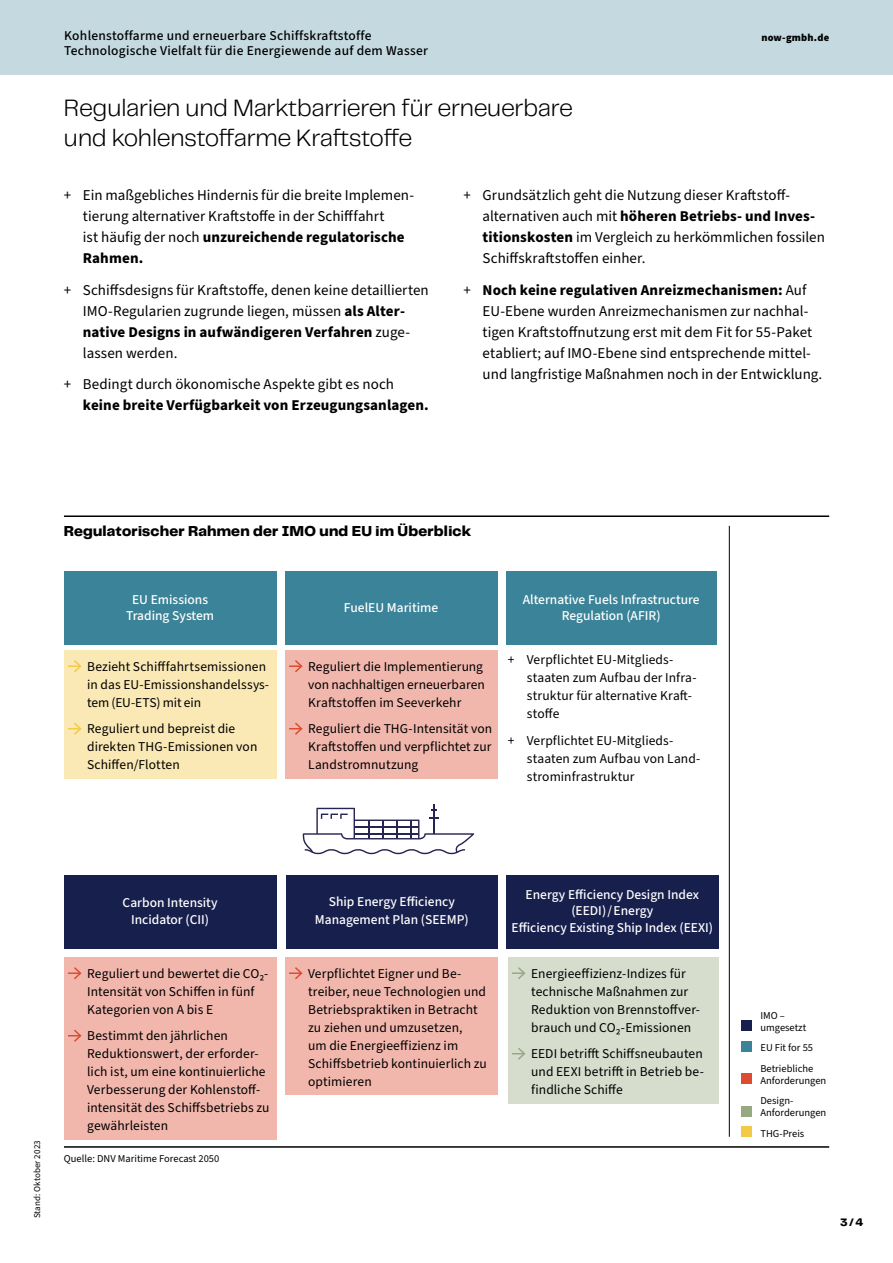
<style>
.page{position:relative;width:893px;height:1263px;background:#fff}
.page>*{position:absolute;margin:0;border:0;box-sizing:border-box;transform-origin:0 0}
.t1{font:24.6px/30px "PP Telegraf Variable";color:#000}
.t2{font:15px/21px "Source Sans Pro";color:#000}
.t3{font:700 15px "Source Sans Pro";letter-spacing:.005em;color:#000}
.t4{font:15px "PP Telegraf Variable";letter-spacing:.015em;color:#000}
.t5{font:13.5px/18px "Source Sans Pro";letter-spacing:.005em;color:#000}
.t6{font:500 13.5px/16.5px "Source Sans 3";color:#fff;text-align:center}
.t7{font:500 13.5px/15px "Source Sans 3";letter-spacing:.02em;color:#000}
.t8{font:11.25px "PP Telegraf Variable";color:#000}
.t9{font:10.5px/20.5px "Source Sans 3";color:#000}
.t10{font:900 10.5px "Source Sans Pro";letter-spacing:.02em;color:#000}
.t11{font:9px "Source Sans Pro";letter-spacing:.01em;color:#000}
.s1{font-weight:700}
</style>
<div class="page">
<div style="left:0;top:0;width:893px;height:74px;background:#c4dae0"></div>
<hr style="left:64px;top:1146px;width:765px;height:2px;background:#000">
<hr style="left:64px;top:515px;width:765px;height:2px;background:#000">
<div style="left:64px;top:875px;width:212px;height:73px;background:#171f4d"></div>
<div style="left:286px;top:875px;width:211px;height:73px;background:#171f4d"></div>
<div style="left:506px;top:875px;width:212px;height:73px;background:#171f4d"></div>
<div style="left:64px;top:572px;width:212px;height:73px;background:#3b8398"></div>
<div style="left:64px;top:651px;width:212px;height:128px;background:#fae9b5"></div>
<svg style="left:68px;top:660px;width:14px;height:12px"></svg>
<svg style="left:68px;top:722px;width:14px;height:13px"></svg>
<div style="left:285px;top:572px;width:212px;height:73px;background:#3b8398"></div>
<div style="left:285px;top:651px;width:212px;height:128px;background:#f1b7ad"></div>
<svg style="left:289px;top:660px;width:14px;height:12px"></svg>
<svg style="left:289px;top:722px;width:14px;height:13px"></svg>
<div style="left:64px;top:958px;width:212px;height:182px;background:#f1b7ad"></div>
<svg style="left:68px;top:967px;width:14px;height:12px"></svg>
<svg style="left:68px;top:1029px;width:14px;height:13px"></svg>
<div style="left:285px;top:958px;width:212px;height:137px;background:#f1b7ad"></div>
<svg style="left:289px;top:967px;width:14px;height:12px"></svg>
<div style="left:506px;top:572px;width:211px;height:73px;background:#3b8398"></div>
<div style="left:508px;top:958px;width:210px;height:146px;background:#d6ddcd"></div>
<svg style="left:512px;top:967px;width:14px;height:12px"></svg>
<svg style="left:512px;top:1048px;width:14px;height:12px"></svg>
<div style="left:741px;top:1020px;width:11px;height:11px;background:#171f4d"></div>
<div style="left:741px;top:1041px;width:11px;height:10px;background:#3b8398"></div>
<div style="left:741px;top:1073px;width:11px;height:11px;background:#dd4c31"></div>
<div style="left:741px;top:1106px;width:11px;height:10px;background:#98a982"></div>
<div style="left:741px;top:1126px;width:11px;height:11px;background:#f3c947"></div>
<hr style="left:729px;top:526px;width:1px;height:611px;background:#000">
<hr style="left:433px;top:805px;width:2px;height:29px;background:#252452">
<svg style="left:302px;top:808px;width:172px;height:46px"></svg>
<p class="t7" style="left:64px;top:28px;width:365px">Kohlenstoffarme und erneuerbare Schiffskraftstoffe<br>Technologische Vielfalt für die Energiewende auf dem Wasser</p>
<p class="t10" style="left:761px;top:30px;width:69px">now-gmbh.de</p>
<h1 class="t1" style="left:64px;top:92px;width:510px">Regularien und Marktbarrieren für erneuerbare und kohlenstoffarme Kraftstoffe</h1>
<p class="t2" style="left:83px;top:185px;width:333px;text-indent:-19px">+ Ein maßgebliches Hindernis für die breite Implemen&shy;tierung alternativer Kraftstoffe in der Schifffahrt<br>ist häufig der noch <span class="s1">unzureichende regulatorische Rahmen.</span></p>
<p class="t2" style="left:83px;top:280px;width:347px;text-indent:-19px">+ Schiffsdesigns für Kraftstoffe, denen keine detaillierten IMO-Regularien zugrunde liegen, müssen <span class="s1">als Alter&shy;native Designs in aufwändigeren Verfahren</span> zuge&shy;lassen werden.</p>
<p class="t2" style="left:64px;top:374px;width:332px">+ Bedingt durch ökonomische Aspekte gibt es noch</p>
<p class="t3" style="left:83px;top:395px;width:347px">keine breite Verfügbarkeit von Erzeugungsanlagen.</p>
<p class="t2" style="left:483px;top:185px;width:344px;text-indent:-19px">+ Grundsätzlich geht die Nutzung dieser Kraftstoff&shy;alternativen auch mit <span class="s1">höheren Betriebs- und Inves&shy;titionskosten</span> im Vergleich zu herkömmlichen fossilen Schiffskraftstoffen einher.</p>
<p class="t2" style="left:483px;top:280px;width:341px;text-indent:-19px">+ <span class="s1">Noch keine regulativen Anreizmechanismen:</span> Auf EU-Ebene wurden Anreizmechanismen zur nachhal&shy;tigen Kraftstoffnutzung erst mit dem Fit for 55-Paket etabliert; auf IMO-Ebene sind entsprechende mittel&shy;und langfristige Maßnahmen noch in der Entwicklung.</p>
<p class="t4" style="left:64px;top:522px;width:409px">Regulatorischer Rahmen der IMO und EU im Überblick</p>
<p class="t6" style="left:126px;top:591px;width:89px">EU Emissions<br>Trading System</p>
<p class="t5" style="left:87px;top:658px;width:183px">Bezieht Schifffahrtsemissionen in das EU-Emissionshandelssys&shy;tem (EU-ETS) mit ein</p>
<p class="t5" style="left:87px;top:720px;width:172px">Reguliert und bepreist die direkten THG-Emissionen von<br>Schiffen/Flotten</p>
<p class="t6" style="left:344px;top:599px;width:96px">FuelEU Maritime</p>
<p class="t5" style="left:308px;top:658px;width:178px">Reguliert die Implementierung von nachhaltigen erneuerbaren<br>Kraftstoffen im Seeverkehr</p>
<p class="t5" style="left:308px;top:720px;width:185px;text-align:justify">Reguliert die THG-Intensität von Kraftstoffen und verpflichtet zur Landstromnutzung</p>
<p class="t6" style="left:523px;top:591px;width:178px">Alternative Fuels Infrastructure<br>Regulation (AFIR)</p>
<p class="t5" style="left:527px;top:651px;width:171px;text-indent:-19px">+ Verpflichtet EU-Mitglieds&shy;staaten zum Aufbau der Infra&shy;struktur für alternative Kraft&shy;stoffe</p>
<p class="t5" style="left:527px;top:732px;width:175px;text-indent:-19px">+ Verpflichtet EU-Mitglieds&shy;staaten zum Aufbau von Land&shy;strominfrastruktur</p>
<p class="t11" style="left:31px;top:1218px;width:79px;rotate:-90deg">Stand: Oktober 2023</p>
<p class="t6" style="left:123px;top:894px;width:96px">Carbon Intensity<br>Incidator (CII)</p>
<p class="t6" style="left:315px;top:893px;width:155px;line-height:18px">Ship Energy Efficiency<br>Management Plan (SEEMP)</p>
<p class="t6" style="left:512px;top:886px;width:203px">Energy Efficiency Design Index (EEDI) / Energy<br>Efficiency Existing Ship Index (EEXI)</p>
<p class="t5" style="left:87px;top:965px;width:183px">Reguliert und bewertet die CO₂-<br>Intensität von Schiffen in fünf<br>Kategorien von A bis E</p>
<p class="t5" style="left:87px;top:1027px;width:184px">Bestimmt den jährlichen<br>Reduktionswert, der erforder&shy;lich ist, um eine kontinuierliche<br>Verbesserung der Kohlenstoff&shy;intensität des Schiffsbetriebs zu gewährleisten</p>
<p class="t9" style="left:64px;top:1148px;width:157px">Quelle: DNV Maritime Forecast 2050</p>
<p class="t5" style="left:308px;top:965px;width:180px">Verpflichtet Eigner und Be&shy;treiber, neue Technologien und<br>Betriebspraktiken in Betracht zu ziehen und umzusetzen,<br>um die Energieeffizienz im<br>Schiffsbetrieb kontinuierlich zu optimieren</p>
<p class="t5" style="left:531px;top:965px;width:170px">Energieeffizienz-Indizes für technische Maßnahmen zur<br>Reduktion von Brennstoffver&shy;brauch und CO₂-Emissionen</p>
<p class="t5" style="left:531px;top:1045px;width:174px;text-align:justify">EEDI betrifft Schiffsneubauten und EEXI betrifft in Betrieb be&shy;findliche Schiffe</p>
<p class="t9" style="left:760px;top:1009px;width:47px;line-height:12px">IMO – umgesetzt</p>
<p class="t9" style="left:760px;top:1037px;width:55px">EU Fit for 55<br>Betriebliche</p>
<p class="t9" style="left:760px;top:1070px;width:67px">Anforderungen<br>Design-</p>
<p class="t9" style="left:760px;top:1102px;width:67px">Anforderungen<br>THG-Preis</p>
<p class="t8" style="left:840px;top:1215px;width:25px">3/4</p>
</div>
